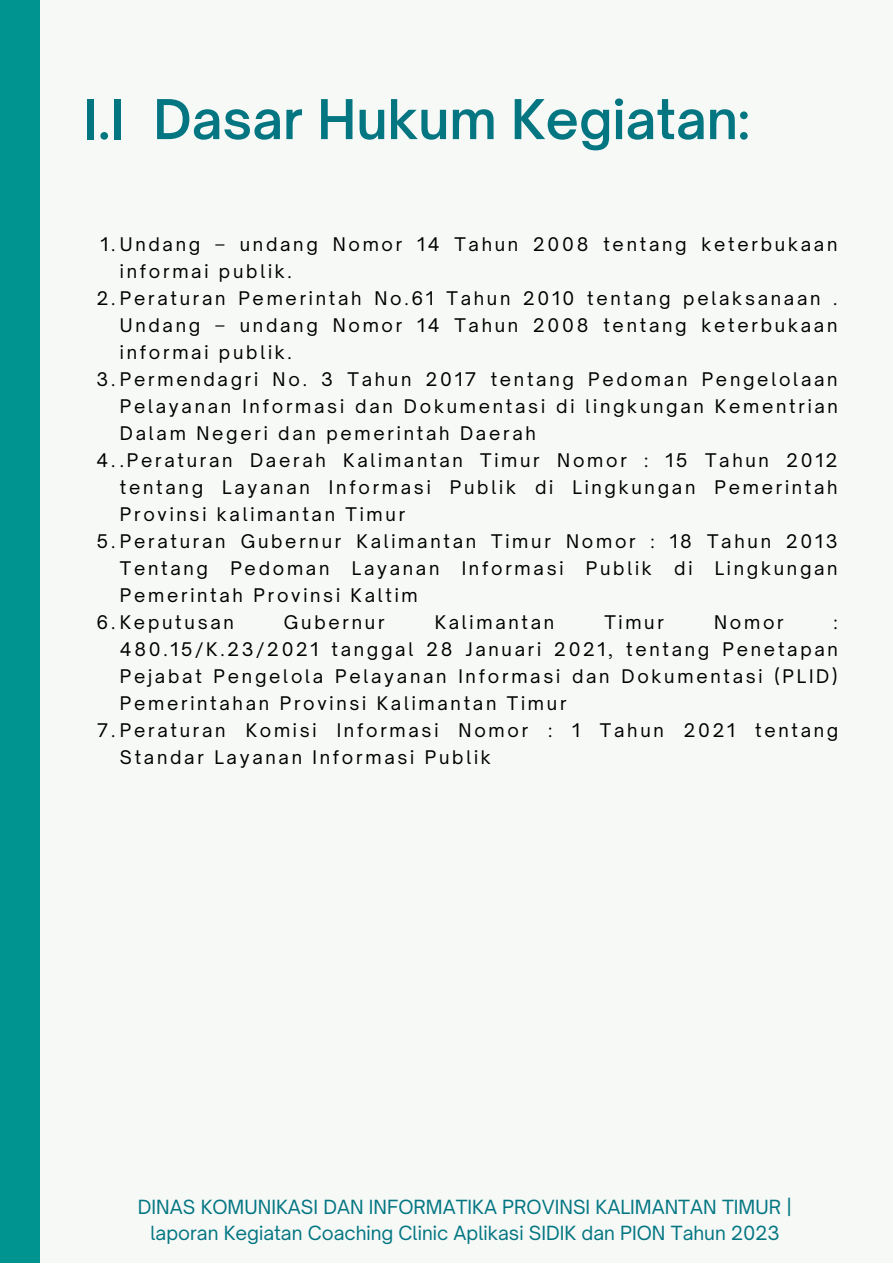
<style>
.page{position:relative;width:893px;height:1264px;background:#fff}
.page>*{position:absolute;margin:0;border:0;box-sizing:border-box;transform-origin:0 0}
.t1{font:600 52.5px "Open Sauce One";color:#037682}
.t2{font:18.75px/25.8px "Open Sauce One";color:#037682;text-align:center}
.t3{font:18px "Open Sauce One";letter-spacing:.15em;color:#000}
</style>
<div class="page">
<div style="left:0;top:0;width:892px;height:1262px;background:#f7f9f7"></div>
<div style="left:0;top:0;width:39px;height:1262px;background:#009490"></div>
<h1 class="t1" style="left:84px;top:87px;width:667px">I.I Dasar Hukum Kegiatan:</h1>
<p class="t3" style="left:100px;top:233px;width:738px">1.Undang – undang Nomor 14 Tahun 2008 tentang keterbukaan</p>
<p class="t3" style="left:120px;top:260px;width:173px">informai publik.</p>
<p class="t3" style="left:97px;top:287px;width:742px">2.Peraturan Pemerintah No.61 Tahun 2010 tentang pelaksanaan .</p>
<p class="t3" style="left:120px;top:314px;width:719px">Undang – undang Nomor 14 Tahun 2008 tentang keterbukaan</p>
<p class="t3" style="left:120px;top:341px;width:173px">informai publik.</p>
<p class="t3" style="left:96px;top:368px;width:742px">3.Permendagri No. 3 Tahun 2017 tentang Pedoman Pengelolaan</p>
<p class="t3" style="left:120px;top:395px;width:719px">Pelayanan Informasi dan Dokumentasi di lingkungan Kementrian</p>
<p class="t3" style="left:120px;top:422px;width:417px">Dalam Negeri dan pemerintah Daerah</p>
<p class="t3" style="left:96px;top:449px;width:742px">4..Peraturan Daerah Kalimantan Timur Nomor : 15 Tahun 2012</p>
<p class="t3" style="left:120px;top:476px;width:719px">tentang Layanan Informasi Publik di Lingkungan Pemerintah</p>
<p class="t3" style="left:120px;top:502px;width:287px">Provinsi kalimantan Timur</p>
<p class="t3" style="left:97px;top:529px;width:742px">5.Peraturan Gubernur Kalimantan Timur Nomor : 18 Tahun 2013</p>
<p class="t3" style="left:120px;top:556px;width:719px">Tentang Pedoman Layanan Informasi Publik di Lingkungan</p>
<p class="t3" style="left:120px;top:583px;width:299px">Pemerintah Provinsi Kaltim</p>
<p class="t3" style="left:96px;top:610px;width:139px">6.Keputusan</p>
<p class="t3" style="left:284px;top:610px;width:102px">Gubernur</p>
<p class="t3" style="left:434px;top:610px;width:121px">Kalimantan</p>
<p class="t3" style="left:604px;top:610px;width:61px">Timur</p>
<p class="t3" style="left:714px;top:610px;width:71px">Nomor</p>
<p class="t3" style="left:833px;top:610px;width:5px">:</p>
<p class="t3" style="left:120px;top:637px;width:719px">480.15/K.23/2021 tanggal 28 Januari 2021, tentang Penetapan</p>
<p class="t3" style="left:120px;top:664px;width:719px">Pejabat Pengelola Pelayanan Informasi dan Dokumentasi (PLID)</p>
<p class="t3" style="left:120px;top:691px;width:448px">Pemerintahan Provinsi Kalimantan Timur</p>
<p class="t3" style="left:97px;top:718px;width:742px">7.Peraturan Komisi Informasi Nomor : 1 Tahun 2021 tentang</p>
<p class="t3" style="left:120px;top:745px;width:372px">Standar Layanan Informasi Publik</p>
<p class="t2" style="left:138px;top:1193px;width:656px">DINAS KOMUNIKASI DAN INFORMATIKA PROVINSI KALIMANTAN TIMUR | laporan Kegiatan Coaching Clinic Aplikasi SIDIK dan PION Tahun 2023</p>
</div>
